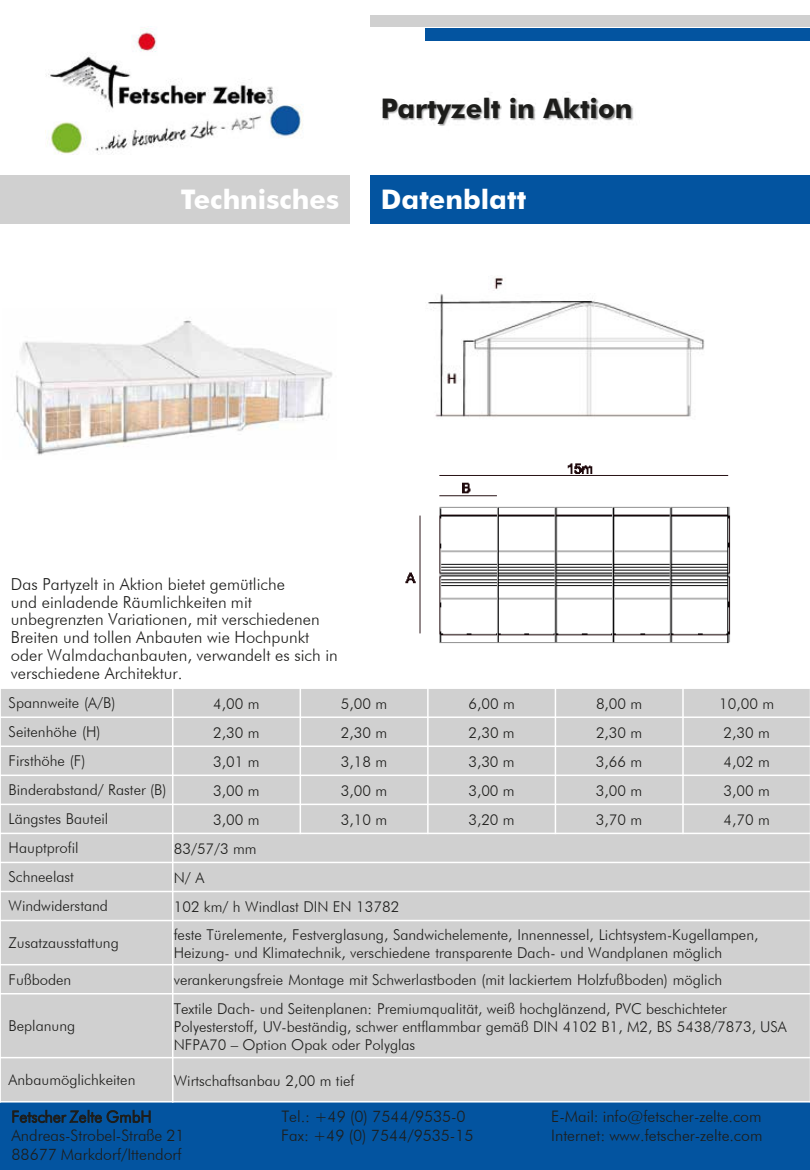
<style>
.page{position:relative;width:810px;height:1170px;background:#fff}
.page>*{position:absolute;margin:0;border:0;box-sizing:border-box;transform-origin:0 0}
.t1{font:700 27px "Futura BT";color:#fff}
.t2{font:700 27px "Futura BT";color:#1d1d1b}
.t3{font:300 16.5px/17.9px "Futura BT";color:#1d1d1b}
.t4{font:300 15.9px/18.9px "Futura BT";color:#1d1d1b}
.t5{font:300 15px/18px "Futura BT";color:#1d1d1b}
</style>
<div class="page">
<img style="left:45px;top:28px;width:258px;height:127px">
<div style="left:370px;top:175px;width:440px;height:49px;background:#0354a0"></div>
<div style="left:1px;top:175px;width:349px;height:49px;background:#d0d0d0"></div>
<div style="left:426px;top:28px;width:384px;height:13px;background:#0354a0"></div>
<div style="left:370px;top:15px;width:440px;height:11px;background:#d0d0d0"></div>
<img style="left:382px;top:97px;width:252px;height:29px">
<div style="left:1px;top:1102px;width:270px;height:67px;background:#0354a0"></div>
<div style="left:271px;top:1102px;width:270px;height:67px;background:#0354a0"></div>
<div style="left:541px;top:1102px;width:269px;height:67px;background:#0354a0"></div>
<svg style="left:12px;top:1110px;width:139px;height:13px"></svg>
<img style="left:15px;top:320px;width:318px;height:135px">
<div style="left:1px;top:688px;width:172px;height:29px;background:#d0d0d0"></div>
<div style="left:173px;top:688px;width:127px;height:29px;background:#d0d0d0"></div>
<div style="left:300px;top:688px;width:128px;height:29px;background:#d0d0d0"></div>
<div style="left:428px;top:688px;width:127px;height:29px;background:#d0d0d0"></div>
<div style="left:555px;top:688px;width:128px;height:29px;background:#d0d0d0"></div>
<div style="left:683px;top:688px;width:127px;height:29px;background:#d0d0d0"></div>
<div style="left:1px;top:717px;width:172px;height:29px;background:#d0d0d0"></div>
<div style="left:173px;top:717px;width:127px;height:29px;background:#d0d0d0"></div>
<div style="left:300px;top:717px;width:128px;height:29px;background:#d0d0d0"></div>
<div style="left:428px;top:717px;width:127px;height:29px;background:#d0d0d0"></div>
<div style="left:555px;top:717px;width:128px;height:29px;background:#d0d0d0"></div>
<div style="left:683px;top:717px;width:127px;height:29px;background:#d0d0d0"></div>
<div style="left:1px;top:746px;width:172px;height:29px;background:#d0d0d0"></div>
<div style="left:173px;top:746px;width:127px;height:29px;background:#d0d0d0"></div>
<div style="left:300px;top:746px;width:128px;height:29px;background:#d0d0d0"></div>
<div style="left:428px;top:746px;width:127px;height:29px;background:#d0d0d0"></div>
<div style="left:555px;top:746px;width:128px;height:29px;background:#d0d0d0"></div>
<div style="left:683px;top:746px;width:127px;height:29px;background:#d0d0d0"></div>
<div style="left:1px;top:775px;width:172px;height:29px;background:#d0d0d0"></div>
<div style="left:173px;top:775px;width:127px;height:29px;background:#d0d0d0"></div>
<div style="left:300px;top:775px;width:128px;height:29px;background:#d0d0d0"></div>
<div style="left:428px;top:775px;width:127px;height:29px;background:#d0d0d0"></div>
<div style="left:555px;top:775px;width:128px;height:29px;background:#d0d0d0"></div>
<div style="left:683px;top:775px;width:127px;height:29px;background:#d0d0d0"></div>
<div style="left:1px;top:804px;width:172px;height:29px;background:#d0d0d0"></div>
<div style="left:173px;top:804px;width:127px;height:29px;background:#d0d0d0"></div>
<div style="left:300px;top:804px;width:128px;height:29px;background:#d0d0d0"></div>
<div style="left:428px;top:804px;width:127px;height:29px;background:#d0d0d0"></div>
<div style="left:555px;top:804px;width:128px;height:29px;background:#d0d0d0"></div>
<div style="left:683px;top:804px;width:127px;height:29px;background:#d0d0d0"></div>
<div style="left:1px;top:833px;width:172px;height:29px;background:#d0d0d0"></div>
<div style="left:173px;top:833px;width:637px;height:29px;background:#d0d0d0"></div>
<div style="left:1px;top:862px;width:172px;height:30px;background:#d0d0d0"></div>
<div style="left:173px;top:862px;width:637px;height:30px;background:#d0d0d0"></div>
<div style="left:1px;top:892px;width:172px;height:29px;background:#d0d0d0"></div>
<div style="left:173px;top:892px;width:637px;height:29px;background:#d0d0d0"></div>
<div style="left:1px;top:921px;width:172px;height:44px;background:#d0d0d0"></div>
<div style="left:173px;top:921px;width:637px;height:44px;background:#d0d0d0"></div>
<div style="left:1px;top:965px;width:172px;height:29px;background:#d0d0d0"></div>
<div style="left:173px;top:965px;width:637px;height:29px;background:#d0d0d0"></div>
<div style="left:1px;top:994px;width:172px;height:64px;background:#d0d0d0"></div>
<div style="left:173px;top:994px;width:637px;height:64px;background:#d0d0d0"></div>
<div style="left:1px;top:1058px;width:172px;height:44px;background:#d0d0d0"></div>
<div style="left:173px;top:1058px;width:637px;height:44px;background:#d0d0d0"></div>
<hr style="left:172px;top:687px;width:2px;height:416px;background:#fff">
<hr style="left:300px;top:687px;width:1px;height:147px;background:#fff">
<hr style="left:427px;top:687px;width:2px;height:147px;background:#fff">
<hr style="left:555px;top:687px;width:1px;height:147px;background:#fff">
<hr style="left:682px;top:687px;width:2px;height:147px;background:#fff">
<hr style="left:0;top:716px;width:810px;height:2px;background:#fff">
<hr style="left:0;top:746px;width:810px;height:1px;background:#fff">
<hr style="left:0;top:775px;width:810px;height:1px;background:#fff">
<hr style="left:0;top:804px;width:810px;height:1px;background:#fff">
<hr style="left:0;top:833px;width:810px;height:1px;background:#fff">
<hr style="left:0;top:862px;width:810px;height:1px;background:#fff">
<hr style="left:0;top:891px;width:810px;height:1px;background:#fff">
<hr style="left:0;top:920px;width:810px;height:1px;background:#fff">
<hr style="left:0;top:964px;width:810px;height:1px;background:#fff">
<hr style="left:0;top:993px;width:810px;height:1px;background:#fff">
<hr style="left:0;top:1057px;width:810px;height:1px;background:#fff">
<hr style="left:809px;top:687px;width:1px;height:416px;background:#fff">
<hr style="left:0;top:687px;width:810px;height:2px;background:#fff">
<hr style="left:0;top:1101px;width:810px;height:2px;background:#fff">
<img style="left:428px;top:277px;width:277px;height:140px">
<img style="left:405px;top:463px;width:326px;height:181px">
<h1 class="t2" style="left:381px;top:97px;width:253px">Partyzelt in Aktion</h1>
<h1 class="t1" style="left:181px;top:189px;width:160px">Technisches</h1>
<h1 class="t1" style="left:381px;top:189px;width:147px">Datenblatt</h1>
<p class="t3" style="left:11px;top:576px;width:328px">Das Partyzelt in Aktion bietet gemütliche<br>und einladende Räumlichkeiten mit unbegrenzten Variationen, mit verschiedenen Breiten und tollen Anbauten wie Hochpunkt oder Walmdachanbauten, verwandelt es sich in verschiedene Architektur.</p>
<p class="t5" style="left:9px;top:695px;width:108px">Spannweite (A/B)</p>
<p class="t5" style="left:213px;top:696px;width:48px">4,00 m</p>
<p class="t5" style="left:341px;top:696px;width:48px">5,00 m</p>
<p class="t5" style="left:468px;top:696px;width:48px">6,00 m</p>
<p class="t5" style="left:596px;top:696px;width:48px">8,00 m</p>
<p class="t5" style="left:719px;top:696px;width:56px">10,00 m</p>
<p class="t5" style="left:9px;top:724px;width:94px">Seitenhöhe (H)</p>
<p class="t5" style="left:213px;top:725px;width:48px">2,30 m</p>
<p class="t5" style="left:341px;top:725px;width:48px">2,30 m</p>
<p class="t5" style="left:468px;top:725px;width:48px">2,30 m</p>
<p class="t5" style="left:596px;top:725px;width:48px">2,30 m</p>
<p class="t5" style="left:724px;top:725px;width:48px">2,30 m</p>
<p class="t5" style="left:9px;top:753px;width:78px">Firsthöhe (F)</p>
<p class="t5" style="left:213px;top:754px;width:48px">3,01 m</p>
<p class="t5" style="left:341px;top:754px;width:48px">3,18 m</p>
<p class="t5" style="left:468px;top:754px;width:48px">3,30 m</p>
<p class="t5" style="left:596px;top:754px;width:48px">3,66 m</p>
<p class="t5" style="left:724px;top:754px;width:48px">4,02 m</p>
<p class="t5" style="left:9px;top:782px;width:160px">Binderabstand/ Raster (B)</p>
<p class="t5" style="left:213px;top:783px;width:48px">3,00 m</p>
<p class="t5" style="left:341px;top:783px;width:48px">3,00 m</p>
<p class="t5" style="left:468px;top:783px;width:48px">3,00 m</p>
<p class="t5" style="left:596px;top:783px;width:48px">3,00 m</p>
<p class="t5" style="left:724px;top:783px;width:48px">3,00 m</p>
<p class="t5" style="left:9px;top:811px;width:101px">Längstes Bauteil</p>
<p class="t5" style="left:213px;top:812px;width:48px">3,00 m</p>
<p class="t5" style="left:341px;top:812px;width:48px">3,10 m</p>
<p class="t5" style="left:468px;top:812px;width:48px">3,20 m</p>
<p class="t5" style="left:596px;top:812px;width:48px">3,70 m</p>
<p class="t5" style="left:724px;top:812px;width:48px">4,70 m</p>
<p class="t5" style="left:9px;top:840px;width:72px">Hauptprofil</p>
<p class="t5" style="left:174px;top:841px;width:84px">83/57/3 mm</p>
<p class="t5" style="left:9px;top:869px;width:67px">Schneelast</p>
<p class="t5" style="left:174px;top:870px;width:32px">N/ A</p>
<p class="t5" style="left:9px;top:898px;width:101px">Windwiderstand</p>
<p class="t5" style="left:174px;top:899px;width:227px">102 km/ h Windlast DIN EN 13782</p>
<p class="t5" style="left:9px;top:935px;width:112px">Zusatzausstattung</p>
<p class="t5" style="left:174px;top:926px;width:586px">feste Türelemente, Festverglasung, Sandwichelemente, Innennessel, Lichtsystem-Kugellampen,<br>Heizung- und Klimatechnik, verschiedene transparente Dach- und Wandplanen möglich</p>
<p class="t5" style="left:9px;top:971px;width:64px">Fußboden</p>
<p class="t5" style="left:174px;top:972px;width:550px">verankerungsfreie Montage mit Schwerlastboden (mit lackiertem Holzfußboden) möglich</p>
<p class="t5" style="left:9px;top:1018px;width:68px">Beplanung</p>
<p class="t5" style="left:174px;top:1001px;width:615px">Textile Dach- und Seitenplanen: Premiumqualität, weiß hochglänzend, PVC beschichteter<br>Polyesterstoff, UV-beständig, schwer entflammbar gemäß DIN 4102 B1, M2, BS 5438/7873, USA<br>NFPA70 – Option Opak oder Polyglas</p>
<p class="t5" style="left:9px;top:1072px;width:128px">Anbaumöglichkeiten</p>
<p class="t5" style="left:174px;top:1073px;width:182px">Wirtschaftsanbau 2,00 m tief</p>
<p class="t4" style="left:11px;top:1127px;width:175px">Andreas-Strobel-Straße 21<br>88677 Markdorf/Ittendorf</p>
<p class="t4" style="left:281px;top:1108px;width:194px">Tel.: +49 (0) 7544/9535-0<br>Fax: +49 (0) 7544/9535-15</p>
<p class="t4" style="left:551px;top:1108px;width:213px">E-Mail: info@fetscher-zelte.com<br>Internet: www.fetscher-zelte.com</p>
</div>
